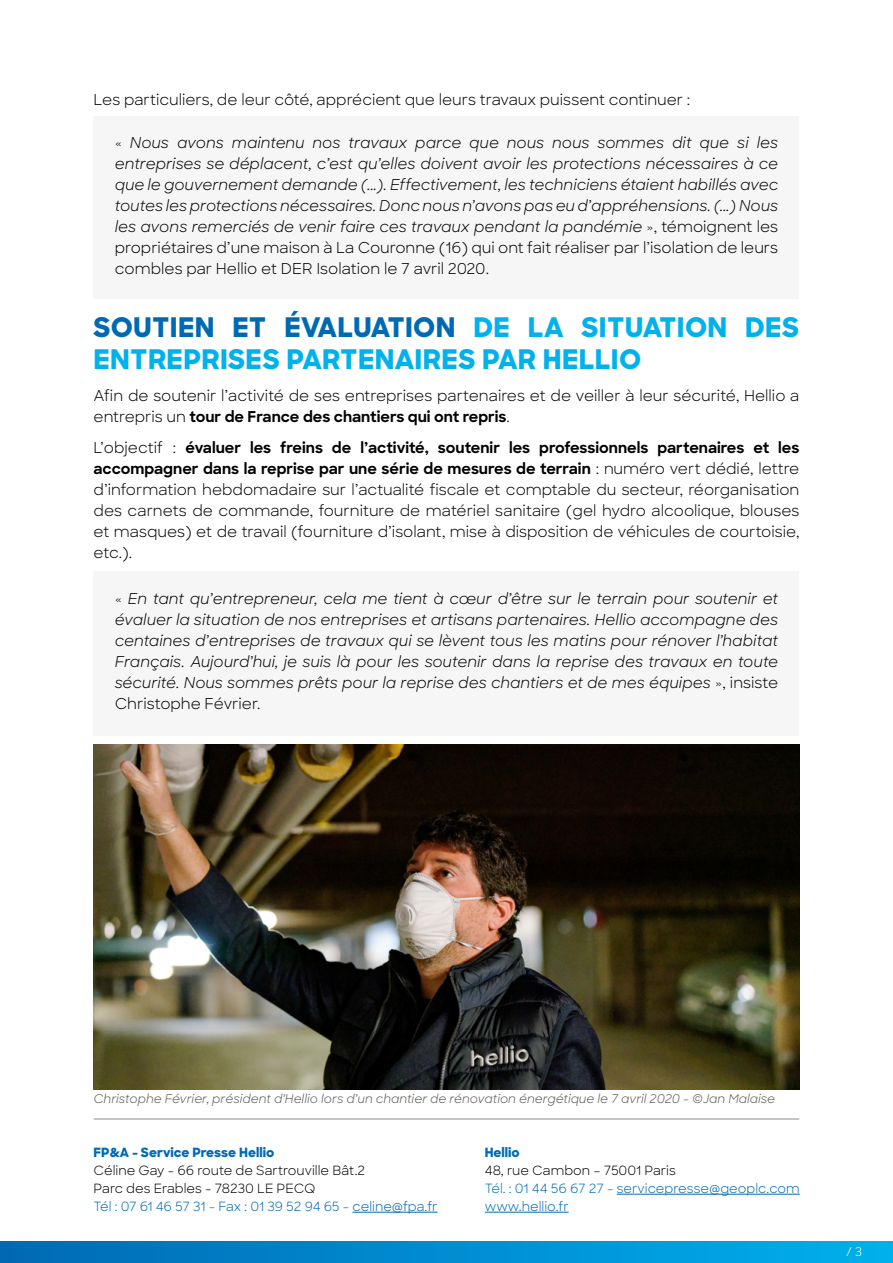
<style>
.page{position:relative;width:893px;height:1263px;background:#fff}
.page>*{position:absolute;margin:0;border:0;box-sizing:border-box;transform-origin:0 0}
.t1{font:800 27px/32.4px "Sharp Sans";letter-spacing:.01em;color:#00b1eb}
.t2{font:italic 15px/21px "Sharp Sans";color:#000;text-align:justify}
.t3{font:15px/21px "Sharp Sans";color:#000}
.t4{font:12.75px/18px "Sharp Sans";color:#0069b4}
.t5{font:12.75px/18px "Sharp Sans";color:#000}
.t6{font:800 12.75px "Sharp Sans";color:#0069b4}
.t7{font:italic 12px "Sharp Sans";color:#575756}
.t8{font:12px "Sharp Sans";color:#fff}
.s1{font-style:normal}
.s2{color:#0069b4}
.s3{font-weight:700}
</style>
<div class="page">
<div style="left:0;top:1242px;width:893px;height:21px;background:linear-gradient(to right,#0069b5,#00b0ec)"></div>
<hr style="left:352px;top:1212px;width:86px;height:1px;background:#0069b4">
<hr style="left:617px;top:1194px;width:183px;height:1px;background:#0069b4">
<hr style="left:485px;top:1212px;width:84px;height:1px;background:#0069b4">
<hr style="left:94px;top:1118px;width:705px;height:2px;background:#b3b2b2">
<div style="left:94px;top:572px;width:705px;height:164px;background:#f6f6f6"></div>
<div style="left:94px;top:116px;width:705px;height:182px;background:#f6f6f6"></div>
<img style="left:94px;top:744px;width:705px;height:345px">
<p class="t3" style="left:94px;top:88px;width:598px">Les particuliers, de leur côté, apprécient que leurs travaux puissent continuer :</p>
<p class="t2" style="left:115px;top:132px;width:665px"><span class="s1">«</span> Nous avons maintenu nos travaux parce que nous nous sommes dit que si les entreprises se déplacent, c’est qu’elles doivent avoir les protections nécessaires à ce que le gouvernement demande (...). Effectivement, les techniciens étaient habillés avec toutes les protections nécessaires. Donc nous n’avons pas eu d’appréhensions. (...) Nous les avons remerciés de venir faire ces travaux pendant la pandémie <span class="s1">», témoignent les propriétaires d’une maison à La Couronne (16) qui ont fait réaliser par l’isolation de leurs combles par Hellio et DER Isolation le 7 avril 2020.</span></p>
<h1 class="t1" style="left:94px;top:310px;width:707px"><span class="s2">SOUTIEN ET ÉVALUATION</span> DE LA SITUATION DES<br>ENTREPRISES PARTENAIRES PAR HELLIO</h1>
<p class="t3" style="left:94px;top:384px;width:707px">Afin de soutenir l’activité de ses entreprises partenaires et de veiller à leur sécurité, Hellio a entrepris un <span class="s3">tour de France des chantiers qui ont repris</span>.</p>
<p class="t3" style="left:94px;top:436px;width:707px;text-align:justify">L’objectif : <span class="s3">évaluer les freins de l’activité, soutenir les professionnels partenaires et les accompagner dans la reprise par une série de mesures de terrain</span> : numéro vert dédié, lettre d’information hebdomadaire sur l’actualité fiscale et comptable du secteur, réorganisation des carnets de commande, fourniture de matériel sanitaire (gel hydro alcoolique, blouses et masques) et de travail (fourniture d’isolant, mise à disposition de véhicules de courtoisie, etc.).</p>
<p class="t2" style="left:115px;top:587px;width:665px"><span class="s1">«</span> En tant qu’entrepreneur, cela me tient à cœur d’être sur le terrain pour soutenir et évaluer la situation de nos entreprises et artisans partenaires. Hellio accompagne des centaines d’entreprises de travaux qui se lèvent tous les matins pour rénover l’habitat Français. Aujourd’hui, je suis là pour les soutenir dans la reprise des travaux en toute sécurité. Nous sommes prêts pour la reprise des chantiers et de mes équipes <span class="s1">», insiste Christophe Février.</span></p>
<p class="t7" style="left:94px;top:1089px;width:683px">Christophe Février, président d’Hellio lors d’un chantier de rénovation énergétique le 7 avril 2020 - ©Jan Malaise</p>
<p class="t6" style="left:94px;top:1143px;width:182px">FP&amp;A - Service Presse Hellio</p>
<p class="t5" style="left:94px;top:1161px;width:273px">Céline Gay - 66 route de Sartrouville Bât.2<br>Parc des Erables - 78230 LE PECQ</p>
<p class="t4" style="left:94px;top:1197px;width:345px">Tél : 07 61 46 57 31 - Fax : 01 39 52 94 65 - celine@fpa.fr</p>
<p class="t6" style="left:485px;top:1143px;width:37px">Hellio</p>
<p class="t5" style="left:485px;top:1161px;width:193px">48, rue Cambon – 75001 Paris</p>
<p class="t4" style="left:485px;top:1179px;width:317px">Tél. : 01 44 56 67 27 - servicepresse@geoplc.com www.hellio.fr</p>
<p class="t8" style="left:846px;top:1243px;width:18px">/ 3</p>
</div>
